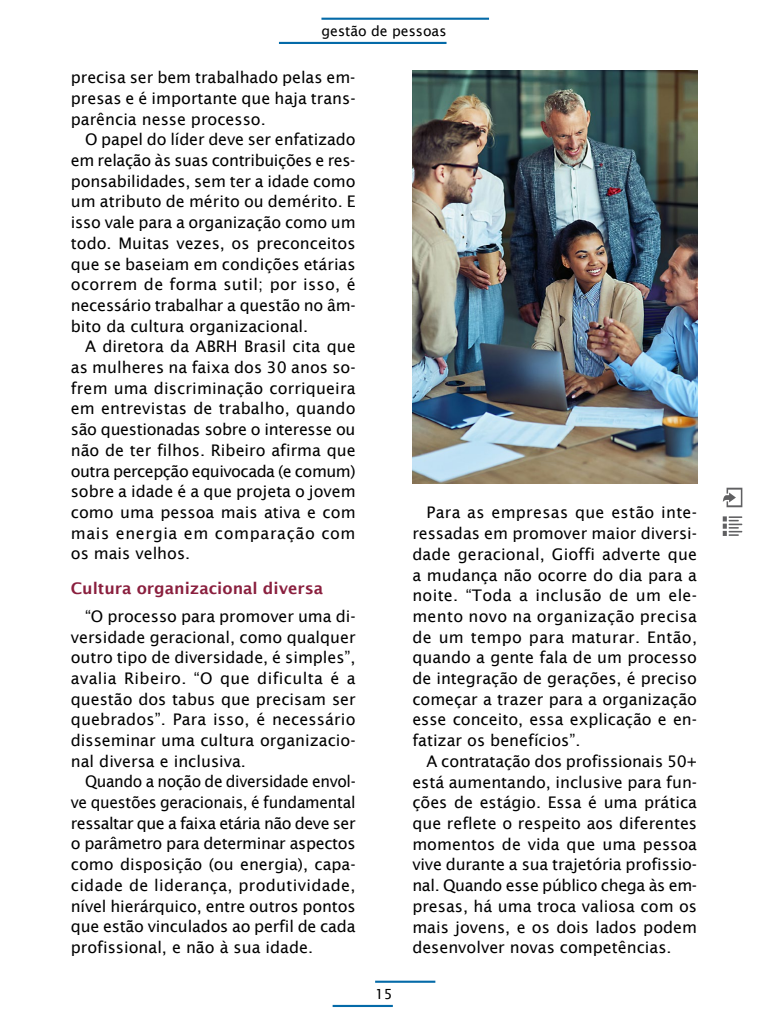
<style>
.page{position:relative;width:768px;height:1024px;background:#fff}
.page>*{position:absolute;margin:0;border:0;box-sizing:border-box;transform-origin:0 0}
.t1{font:16px/20.7px "Lucida Sans";color:#000;text-align:justify}
.t2{font:600 16px "Lucida Sans";color:#8a1f3e}
.t3{font:14px "Lucida Sans";color:#000}
</style>
<div class="page">
<hr style="left:321px;top:18px;width:168px;height:2px;background:#046aa8">
<hr style="left:279px;top:42px;width:168px;height:2px;background:#046aa8">
<hr style="left:375px;top:981px;width:60px;height:2px;background:#046aa8">
<hr style="left:333px;top:1005px;width:60px;height:2px;background:#046aa8">
<svg style="left:723px;top:516px;width:19px;height:20px"></svg>
<svg style="left:723px;top:488px;width:19px;height:19px"></svg>
<img style="left:412px;top:71px;width:285px;height:412px">
<p class="t3" style="left:321px;top:23px;width:127px">gestão de pessoas</p>
<p class="t1" style="left:71px;top:67px;width:286px">precisa ser bem trabalhado pelas em&shy;presas e é importante que haja trans&shy;parência nesse processo.</p>
<p class="t1" style="left:71px;top:129px;width:286px;text-align:left;text-indent:14px">O papel do líder deve ser enfatizado em relação às suas contribuições e res&shy;ponsabilidades, sem ter a idade como um atributo de mérito ou demérito. E isso vale para a organização como um todo. Muitas vezes, os preconceitos que se baseiam em condições etárias ocorrem de forma sutil; por isso, é necessário trabalhar a questão no âm&shy;bito da cultura organizacional.</p>
<p class="t1" style="left:71px;top:336px;width:286px;text-indent:14px">A diretora da ABRH Brasil cita que as mulheres na faixa dos 30 anos so&shy;frem uma discriminação corriqueira em entrevistas de trabalho, quando são questionadas sobre o interesse ou não de ter filhos. Ribeiro afirma que outra percepção equivocada (e comum) sobre a idade é a que projeta o jovem como uma pessoa mais ativa e com mais energia em comparação com os mais velhos.</p>
<p class="t2" style="left:71px;top:579px;width:254px">Cultura organizacional diversa</p>
<p class="t1" style="left:71px;top:606px;width:286px;text-indent:14px">“O processo para promover uma di&shy;versidade geracional, como qualquer outro tipo de diversidade, é simples”, avalia Ribeiro. “O que dificulta é a questão dos tabus que precisam ser quebrados”. Para isso, é necessário disseminar uma cultura organizacio&shy;nal diversa e inclusiva.</p>
<p class="t1" style="left:71px;top:771px;width:286px;text-indent:14px">Quando a noção de diversidade envol&shy;ve questões geracionais, é fundamental ressaltar que a faixa etária não deve ser o parâmetro para determinar aspectos como disposição (ou energia), capa&shy;cidade de liderança, produtividade, nível hierárquico, entre outros pontos que estão vinculados ao perfil de cada profissional, e não à sua idade.</p>
<p class="t3" style="left:375px;top:986px;width:19px">15</p>
<p class="t1" style="left:412px;top:502px;width:286px;text-indent:14px">Para as empresas que estão inte&shy;ressadas em promover maior diversi&shy;dade geracional, Gioffi adverte que a mudança não ocorre do dia para a noite. “Toda a inclusão de um ele&shy;mento novo na organização precisa de um tempo para maturar. Então, quando a gente fala de um processo de integração de gerações, é preciso começar a trazer para a organização esse conceito, essa explicação e en&shy;fatizar os benefícios”.</p>
<p class="t1" style="left:412px;top:751px;width:286px;text-indent:14px">A contratação dos profissionais 50+ está aumentando, inclusive para fun&shy;ções de estágio. Essa é uma prática que reflete o respeito aos diferentes momentos de vida que uma pessoa vive durante a sua trajetória profissio&shy;nal. Quando esse público chega às em&shy;presas, há uma troca valiosa com os mais jovens, e os dois lados podem desenvolver novas competências.</p>
</div>
